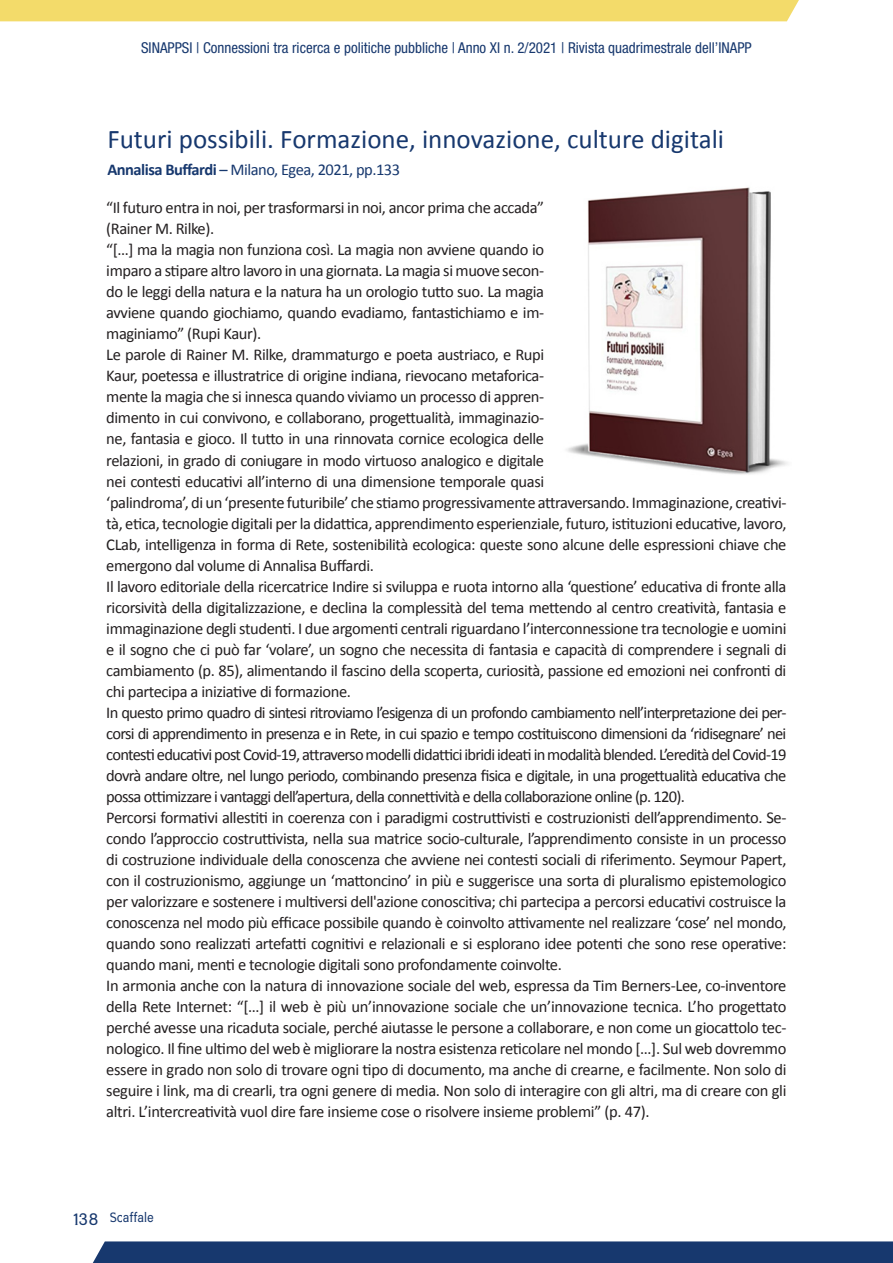
<style>
.page{position:relative;width:893px;height:1263px;background:#fff}
.page>*{position:absolute;margin:0;border:0;box-sizing:border-box;transform-origin:0 0}
.t1{font:27px "Calibri";color:#17386e}
.t2{font:16.5px/21px "Calibri";letter-spacing:-.025em;color:#231f20}
.t3{font:16.5px "Calibri";letter-spacing:-.03em;color:#17386e}
.t4{font:condensed 15px "Helvetica Neue LT Std";color:#17386e}
.t5{font:13.5px "Inapp";color:#17386e;scale:.9 1}
.s1{font-weight:700}
.s2{font-size:16.5px}
</style>
<div class="page">
<div style="left:92px;top:1241px;width:801px;height:22px;background:#17386e"></div>
<div style="left:0;top:0;width:799px;height:21px;background:#f3db6a"></div>
<img style="left:566px;top:187px;width:222px;height:288px">
<p class="t4" style="left:141px;top:39px;width:612px">SINAPPSI | Connessioni tra ricerca e politiche pubbliche | Anno XI n. 2/2021 | Rivista quadrimestrale dell’INAPP</p>
<h1 class="t1" style="left:107px;top:122px;width:618px">Futuri possibili. Formazione, innovazione, culture digitali</h1>
<p class="t3" style="left:107px;top:159px;width:294px"><span class="s1">Annalisa Buffardi</span> – Milano, Egea, 2021, pp.133</p>
<p class="t2" style="left:106px;top:197px;width:682px">“Il futuro entra in noi, per trasformarsi in noi, ancor prima che accada”<br>(Rainer M. Rilke).<br>“[…] ma la magia non funziona così. La magia non avviene quando io<br>imparo a stipare altro lavoro in una giornata. La magia si muove secon-<br>do le leggi della natura e la natura ha un orologio tutto suo. La magia<br>avviene quando giochiamo, quando evadiamo, fantastichiamo e im-<br>maginiamo” (Rupi Kaur).<br>Le parole di Rainer M. Rilke, drammaturgo e poeta austriaco, e Rupi<br>Kaur, poetessa e illustratrice di origine indiana, rievocano metaforica-<br>mente la magia che si innesca quando viviamo un processo di appren-<br>dimento in cui convivono, e collaborano, progettualità, immaginazio-<br>ne, fantasia e gioco. Il tutto in una rinnovata cornice ecologica delle<br>relazioni, in grado di coniugare in modo virtuoso analogico e digitale<br>nei contesti educativi all’interno di una dimensione temporale quasi<br>‘palindroma’, di un ‘presente futuribile’ che stiamo progressivamente attraversando. Immaginazione, creativi&shy;tà, etica, tecnologie digitali per la didattica, apprendimento esperienziale, futuro, istituzioni educative, lavoro, CLab, intelligenza in forma di Rete, sostenibilità ecologica: queste sono alcune delle espressioni chiave che emergono dal volume di Annalisa Buffardi.<br>Il lavoro editoriale della ricercatrice Indire si sviluppa e ruota intorno alla ‘questione’ educativa di fronte alla ricorsività della digitalizzazione, e declina la complessità del tema mettendo al centro creatività, fantasia e immaginazione degli studenti. I due argomenti centrali riguardano l’interconnessione tra tecnologie e uomini e il sogno che ci può far ‘volare’, un sogno che necessita di fantasia e capacità di comprendere i segnali di cambiamento (p. 85), alimentando il fascino della scoperta, curiosità, passione ed emozioni nei confronti di chi partecipa a iniziative di formazione.<br>In questo primo quadro di sintesi ritroviamo l’esigenza di un profondo cambiamento nell’interpretazione dei per&shy;corsi di apprendimento in presenza e in Rete, in cui spazio e tempo costituiscono dimensioni da ‘ridisegnare’ nei contesti educativi post Covid-19, attraverso modelli didattici ibridi ideati in modalità blended. L’eredità del Covid-19 dovrà andare oltre, nel lungo periodo, combinando presenza fisica e digitale, in una progettualità educativa che possa ottimizzare i vantaggi dell’apertura, della connettività e della collaborazione online (p. 120).<br>Percorsi formativi allestiti in coerenza con i paradigmi costruttivisti e costruzionisti dell’apprendimento. Se&shy;condo l’approccio costruttivista, nella sua matrice socio-culturale, l’apprendimento consiste in un processo di costruzione individuale della conoscenza che avviene nei contesti sociali di riferimento. Seymour Papert, con il costruzionismo, aggiunge un ‘mattoncino’ in più e suggerisce una sorta di pluralismo epistemologico per valorizzare e sostenere i multiversi dell'azione conoscitiva; chi partecipa a percorsi educativi costruisce la conoscenza nel modo più efficace possibile quando è coinvolto attivamente nel realizzare ‘cose’ nel mondo, quando sono realizzati artefatti cognitivi e relazionali e si esplorano idee potenti che sono rese operative: quando mani, menti e tecnologie digitali sono profondamente coinvolte.<br>In armonia anche con la natura di innovazione sociale del web, espressa da Tim Berners-Lee, co-inventore della Rete Internet: “[…] il web è più un’innovazione sociale che un’innovazione tecnica. L’ho progettato perché avesse una ricaduta sociale, perché aiutasse le persone a collaborare, e non come un giocattolo tec&shy;nologico. Il fine ultimo del web è migliorare la nostra esistenza reticolare nel mondo […]. Sul web dovremmo essere in grado non solo di trovare ogni tipo di documento, ma anche di crearne, e facilmente. Non solo di seguire i link, ma di crearli, tra ogni genere di media. Non solo di interagire con gli altri, ma di creare con gli altri. L’intercreatività vuol dire fare insieme cose o risolvere insieme problemi” (p. 47).</p>
<p class="t5" style="left:73px;top:1210px;width:91px"><span class="s2">138</span> Scaffale</p>
</div>
